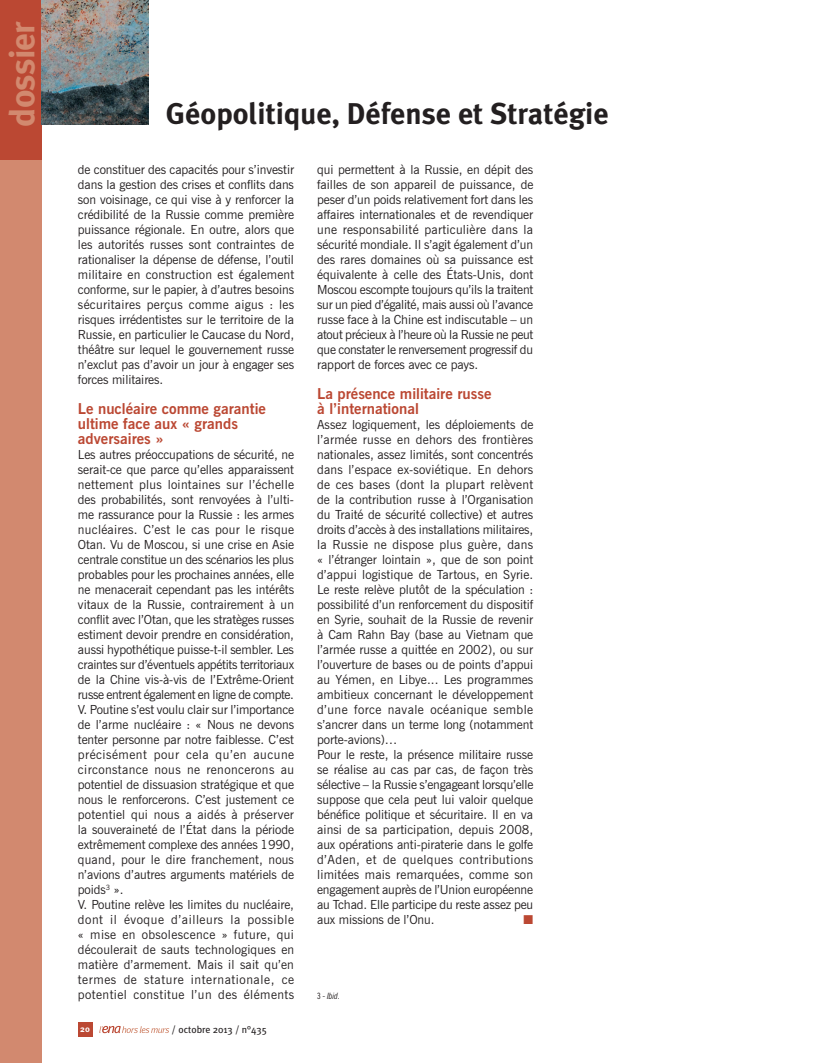
<style>
.page{position:relative;width:815px;height:1063px;background:#fff}
.page>*{position:absolute;margin:0;border:0;box-sizing:border-box;transform-origin:0 0}
.t1{font:700 35px "Meta Plus";letter-spacing:-.025em;color:#d2896f}
.t2{font:700 30px "Meta Plus";color:#231f20}
.t3{font:700 15px/15px "News Gothic BT";color:#bb4833}
.t4{font:12.75px "Zapf Dingbats Std";color:#bb4833}
.t5{font:12.5px/15px "News Gothic BT";letter-spacing:-.005em;color:#231f20;text-align:justify}
.t6{font:10px "Meta Plus";color:#231f20}
.t7{font:italic condensed 8.75px "News Gothic BT";color:#231f20}
.t8{font:700 8.75px "Meta Plus";color:#fff}
.s1{font-style:normal}
</style>
<div class="page">
<div style="left:0;top:124px;width:42px;height:939px;background:#d2896f"></div>
<div style="left:0;top:0;width:42px;height:159px;background:#bb4833"></div>
<img style="left:42px;top:0;width:106px;height:124px">
<div style="left:78px;top:1022px;width:14px;height:14px;background:#bb4833"></div>
<svg style="left:99px;top:1026px;width:70px;height:7px"></svg>
<h1 class="t1" style="left:2px;top:127px;width:107px;rotate:-90deg">dossier</h1>
<h2 class="t2" style="left:166px;top:96px;width:444px">Géopolitique, Défense et Stratégie</h2>
<p class="t5" style="left:78px;top:162px;width:218px">de constituer des capacités pour s’investir dans la gestion des crises et conflits dans son voisinage, ce qui vise à y renforcer la crédibilité de la Russie comme première puissance régionale. En outre, alors que les autorités russes sont contraintes de rationaliser la dépense de défense, l’outil militaire en construction est également conforme, sur le papier, à d’autres besoins sécuritaires perçus comme aigus : les risques irrédentistes sur le territoire de la Russie, en particulier le Caucase du Nord, théâtre sur lequel le gouvernement russe n’exclut pas d’avoir un jour à engager ses forces militaires.</p>
<p class="t3" style="left:78px;top:401px;width:190px">Le nucléaire comme garantie ultime face aux « grands adversaires »</p>
<p class="t5" style="left:78px;top:447px;width:218px;text-align:left">Les autres préoccupations de sécurité, ne serait-ce que parce qu’elles apparaissent nettement plus lointaines sur l’échelle des probabilités, sont renvoyées à l’ulti&shy;me rassurance pour la Russie : les armes nucléaires. C’est le cas pour le risque Otan. Vu de Moscou, si une crise en Asie centrale constitue un des scénarios les plus probables pour les prochaines années, elle ne menacerait cependant pas les intérêts vitaux de la Russie, contrairement à un conflit avec l’Otan, que les stratèges russes estiment devoir prendre en considération, aussi hypothétique puisse-t-il sembler. Les craintes sur d’éventuels appétits territoriaux de la Chine vis-à-vis de l’Extrême-Orient russe entrent également en ligne de compte.<br>V. Poutine s’est voulu clair sur l’importance de l’arme nucléaire : « Nous ne devons tenter personne par notre faiblesse. C’est précisément pour cela qu’en aucune circonstance nous ne renoncerons au potentiel de dissuasion stratégique et que nous le renforcerons. C’est justement ce potentiel qui nous a aidés à préserver la souveraineté de l’État dans la période extrêmement complexe des années 1990, quand, pour le dire franchement, nous n’avions d’autres arguments matériels de poids<sup>3</sup> ».<br>V. Poutine relève les limites du nucléaire, dont il évoque d’ailleurs la possible « mise en obsolescence » future, qui découlerait de sauts technologiques en matière d’armement. Mais il sait qu’en termes de stature internationale, ce potentiel constitue l’un des éléments</p>
<p class="t8" style="left:80px;top:1024px;width:11px">20</p>
<p class="t6" style="left:172px;top:1024px;width:97px">/ octobre 2013 / n°435</p>
<p class="t5" style="left:317px;top:162px;width:218px">qui permettent à la Russie, en dépit des failles de son appareil de puissance, de peser d’un poids relativement fort dans les affaires internationales et de revendiquer une responsabilité particulière dans la sécurité mondiale. Il s’agit également d’un des rares domaines où sa puissance est équivalente à celle des États-Unis, dont Moscou escompte toujours qu’ils la traitent sur un pied d’égalité, mais aussi où l’avance russe face à la Chine est indiscutable – un atout précieux à l’heure où la Russie ne peut que constater le renversement progressif du rapport de forces avec ce pays.</p>
<p class="t3" style="left:317px;top:386px;width:176px">La présence militaire russe à l’international</p>
<p class="t5" style="left:317px;top:417px;width:218px;text-align:left">Assez logiquement, les déploiements de l’armée russe en dehors des frontières nationales, assez limités, sont concentrés dans l’espace ex-soviétique. En dehors de ces bases (dont la plupart relèvent de la contribution russe à l’Organisation du Traité de sécurité collective) et autres droits d’accès à des installations militaires, la Russie ne dispose plus guère, dans « l’étranger lointain », que de son point d’appui logistique de Tartous, en Syrie.<br>Le reste relève plutôt de la spéculation : possibilité d’un renforcement du dispositif en Syrie, souhait de la Russie de revenir à Cam Rahn Bay (base au Vietnam que l’armée russe a quittée en 2002), ou sur l’ouverture de bases ou de points d’appui au Yémen, en Libye... Les programmes ambitieux concernant le développement d’une force navale océanique semble s’ancrer dans un terme long (notamment porte-avions)…<br>Pour le reste, la présence militaire russe se réalise au cas par cas, de façon très sélective – la Russie s’engageant lorsqu’elle suppose que cela peut lui valoir quelque bénéfice politique et sécuritaire. Il en va ainsi de sa participation, depuis 2008, aux opérations anti-piraterie dans le golfe d’Aden, et de quelques contributions limitées mais remarquées, comme son engagement auprès de l’Union européenne au Tchad. Elle participe du reste assez peu aux missions de l’Onu.</p>
<p class="t4" style="left:524px;top:914px;width:11px">■</p>
<p class="t7" style="left:317px;top:991px;width:24px"><span class="s1">3 -</span> Ibid<span class="s1">.</span></p>
</div>
